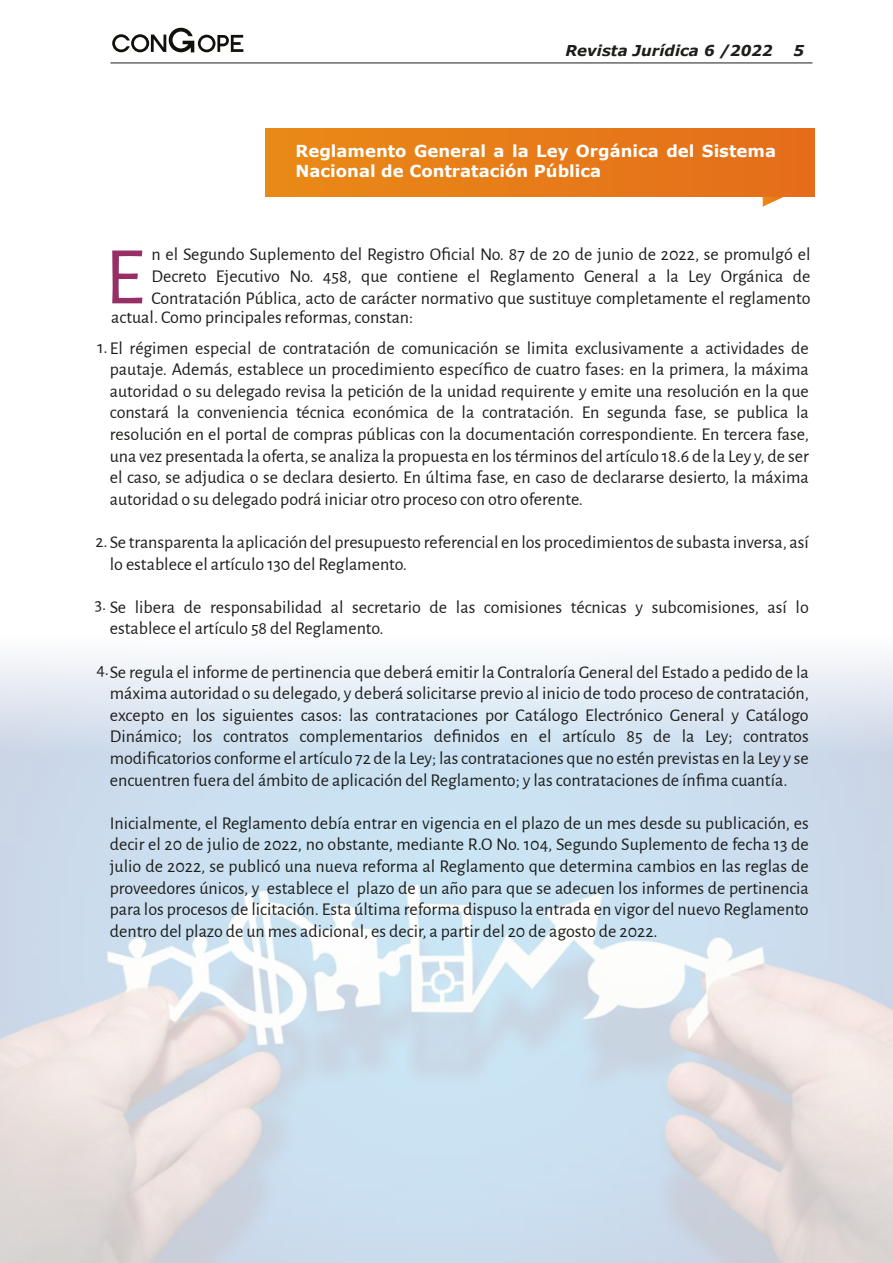
<style>
.page{position:relative;width:893px;height:1263px;background:#fff}
.page>*{position:absolute;margin:0;border:0;box-sizing:border-box;transform-origin:0 0}
.t1{font:82.35px "Alegreya Sans";color:#982e66}
.t2{font:18px/21.6px "Alegreya Sans";color:#1d1d1b;text-align:justify}
.t3{font:17.85px "Alegreya Sans";color:#1d1d1b}
.t4{font:700 16.5px/19.8px "Verdana";color:#fff}
.t5{font:italic 700 15px "Verdana";color:#1d1d1b}
.s1{font-size:17.85px}
</style>
<div class="page">
<img style="left:0;top:658px;width:893px;height:604px">
<div style="left:0;top:636px;width:892px;height:118px;background:linear-gradient(to bottom,#fefdfd,#cbdded)"></div>
<hr style="left:110px;top:63px;width:702px;height:1px;background:#1d1d1b">
<svg style="left:763px;top:196px;width:26px;height:11px"></svg>
<div style="left:266px;top:128px;width:549px;height:68px;background:linear-gradient(to right,#e98a17,#e56d1b)"></div>
<svg style="left:112px;top:28px;width:131px;height:24px"></svg>
<p class="t5" style="left:565px;top:41px;width:209px">Revista Jurídica 6 /2022</p>
<p class="t5" style="left:793px;top:41px;width:12px">5</p>
<p class="t4" style="left:296px;top:141px;width:482px">Reglamento General a la Ley Orgánica del Sistema<br>Nacional de Contratación Pública</p>
<h1 class="t1" style="left:105px;top:220px;width:41px">E</h1>
<p class="t2" style="left:151px;top:243px;width:661px">n el Segundo Suplemento del Registro Oficial No. 87 de 20 de junio de 2022, se promulgó el Decreto Ejecutivo No. 458, que contiene el Reglamento General a la Ley Orgánica de Contratación Pública, acto de carácter normativo que sustituye completamente el reglamento</p>
<p class="t2" style="left:111px;top:305px;width:304px">actual. Como principales reformas, constan:</p>
<p class="t2" style="left:110px;top:336px;width:701px;text-indent:-12px"><span class="s1">1.</span>El régimen especial de contratación de comunicación se limita exclusivamente a actividades de pautaje. Además, establece un procedimiento específico de cuatro fases: en la primera, la máxima autoridad o su delegado revisa la petición de la unidad requirente y emite una resolución en la que constará la conveniencia técnica económica de la contratación. En segunda fase, se publica la resolución en el portal de compras públicas con la documentación correspondiente. En tercera fase, una vez presentada la oferta, se analiza la propuesta en los términos del artículo 18.6 de la Ley y, de ser el caso, se adjudica o se declara desierto. En última fase, en caso de declararse desierto, la máxima autoridad o su delegado podrá iniciar otro proceso con otro oferente.</p>
<p class="t2" style="left:110px;top:530px;width:701px;text-indent:-14px"><span class="s1">2.</span>Se transparenta la aplicación del presupuesto referencial en los procedimientos de subasta inversa, así lo establece el artículo 130 del Reglamento.</p>
<p class="t2" style="left:110px;top:595px;width:701px">Se libera de responsabilidad al secretario de las comisiones técnicas y subcomisiones, así lo establece el artículo 58 del Reglamento.</p>
<p class="t2" style="left:110px;top:660px;width:701px">Se regula el informe de pertinencia que deberá emitir la Contraloría General del Estado a pedido de la máxima autoridad o su delegado, y deberá solicitarse previo al inicio de todo proceso de contratación, excepto en los siguientes casos: las contrataciones por Catálogo Electrónico General y Catálogo Dinámico; los contratos complementarios definidos en el artículo 85 de la Ley; contratos modificatorios conforme el artículo 72 de la Ley; las contrataciones que no estén previstas en la Ley y se encuentren fuera del ámbito de aplicación del Reglamento; y las contrataciones de ínfima cuantía.</p>
<p class="t2" style="left:110px;top:811px;width:701px">Inicialmente, el Reglamento debía entrar en vigencia en el plazo de un mes desde su publicación, es decir el 20 de julio de 2022, no obstante, mediante R.O No. 104, Segundo Suplemento de fecha 13 de julio de 2022, se publicó una nueva reforma al Reglamento que determina cambios en las reglas de proveedores únicos, y establece el plazo de un año para que se adecuen los informes de pertinencia para los procesos de licitación. Esta última reforma dispuso la entrada en vigor del nuevo Reglamento dentro del plazo de un mes adicional, es decir, a partir del 20 de agosto de 2022.</p>
<p class="t3" style="left:95px;top:592px;width:13px">3.</p>
<p class="t3" style="left:96px;top:657px;width:14px">4.</p>
</div>
